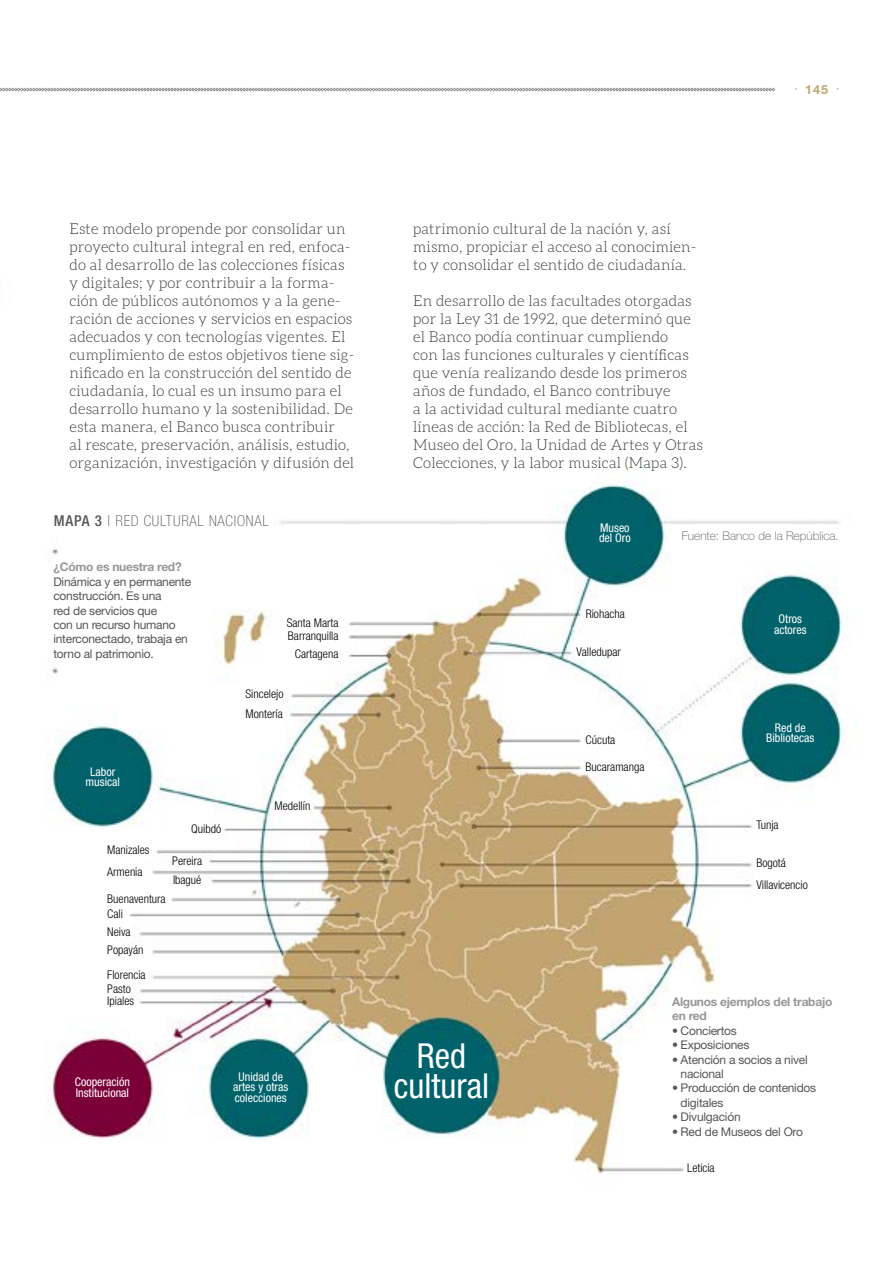
<style>
.page{position:relative;width:893px;height:1263px;background:#fff}
.page>*{position:absolute;margin:0;border:0;box-sizing:border-box;transform-origin:0 0}
.t1{font:condensed 34.5px/30.2px "Helvetica Neue LT Std";color:#fff;text-align:center}
.t2{font:300 15px/18px "Aleo";letter-spacing:.01em;color:#3a3a39}
.t3{font:100 condensed 15px "Helvetica Neue LT Std";letter-spacing:.05em;color:#565655}
.t4{font:700 12.6px "Helvetica Neue LT Std";color:#c2a571}
.t5{font:12px/14.4px "Helvetica Neue LT Std";letter-spacing:-.02em;color:#565655}
.t6{font:300 condensed 12px/13.4px "Helvetica Neue LT Std";color:#000}
.t7{font:condensed 12px/10.5px "Helvetica Neue LT Std";color:#fff;text-align:center}
.t8{font:700 12px/14.4px "Helvetica Neue LT Std";letter-spacing:-.02em;color:#969798}
.t9{font:100 12px "Helvetica Neue LT Std";color:#565655}
.s1{font-weight:500}
</style>
<div class="page">
<svg style="left:0;top:88px;width:775px;height:3px;background:#b0b1b2"></svg>
<img style="left:48px;top:483px;width:795px;height:691px">
<p class="t2" style="left:70px;top:220px;width:286px">Este modelo propende por consolidar un proyecto cultural integral en red, enfoca&shy;do al desarrollo de las colecciones físicas y digitales; y por contribuir a la forma&shy;ción de públicos autónomos y a la gene&shy;ración de acciones y servicios en espacios adecuados y con tecnologías vigentes. El cumplimiento de estos objetivos tiene sig&shy;nificado en la construcción del sentido de ciudadanía, lo cual es un insumo para el desarrollo humano y la sostenibilidad. De esta manera, el Banco busca contribuir<br>al rescate, preservación, análisis, estudio, organización, investigación y difusión del</p>
<p class="t2" style="left:413px;top:220px;width:285px">patrimonio cultural de la nación y, así mismo, propiciar el acceso al conocimien&shy;to y consolidar el sentido de ciudadanía.</p>
<p class="t2" style="left:413px;top:292px;width:291px">En desarrollo de las facultades otorgadas por la Ley 31 de 1992, que determinó que el Banco podía continuar cumpliendo<br>con las funciones culturales y científicas que venía realizando desde los primeros años de fundado, el Banco contribuye<br>a la actividad cultural mediante cuatro líneas de acción: la Red de Bibliotecas, el Museo del Oro, la Unidad de Artes y Otras Colecciones, y la labor musical (Mapa 3).</p>
<p class="t4" style="left:805px;top:82px;width:25px">145</p>
<p class="t3" style="left:54px;top:513px;width:216px"><span class="s1">MAPA 3</span> | RED CULTURAL NACIONAL</p>
<p class="t8" style="left:53px;top:560px;width:130px">¿Cómo es nuestra red?</p>
<p class="t5" style="left:53px;top:574px;width:139px">Dinámica y en permanente construcción. Es una<br>red de servicios que<br>con un recurso humano interconectado, trabaja en torno al patrimonio.</p>
<p class="t6" style="left:287px;top:616px;width:53px">Santa Marta<br>Barranquilla</p>
<p class="t6" style="left:295px;top:647px;width:45px">Cartagena</p>
<p class="t7" style="left:86px;top:766px;width:36px">Labor musical</p>
<p class="t6" style="left:107px;top:843px;width:44px">Manizales</p>
<p class="t6" style="left:107px;top:864px;width:37px">Armenia</p>
<p class="t6" style="left:191px;top:822px;width:31px">Quibdó</p>
<p class="t6" style="left:172px;top:854px;width:31px">Pereira</p>
<p class="t6" style="left:173px;top:873px;width:30px">Ibagué</p>
<p class="t6" style="left:107px;top:892px;width:60px">Buenaventura</p>
<p class="t6" style="left:107px;top:907px;width:17px">Cali</p>
<p class="t6" style="left:107px;top:925px;width:25px">Neiva</p>
<p class="t6" style="left:107px;top:943px;width:38px">Popayán</p>
<p class="t6" style="left:107px;top:983px;width:28px;line-height:11.6px">Pasto<br>Ipiales</p>
<p class="t6" style="left:107px;top:968px;width:40px">Florencia</p>
<p class="t6" style="left:246px;top:684px;width:39px;line-height:19.8px">Sincelejo<br>Montería</p>
<p class="t6" style="left:275px;top:799px;width:37px">Medellín</p>
<p class="t7" style="left:75px;top:1077px;width:57px;text-align:left">Cooperación<br>Institucional</p>
<p class="t7" style="left:233px;top:1071px;width:57px">Unidad de artes y otras colecciones</p>
<h1 class="t1" style="left:394px;top:1041px;width:97px">Red cultural</h1>
<p class="t7" style="left:599px;top:522px;width:33px;text-align:left">Museo del Oro</p>
<p class="t6" style="left:586px;top:607px;width:41px">Riohacha</p>
<p class="t6" style="left:576px;top:645px;width:46px">Valledupar</p>
<p class="t6" style="left:586px;top:733px;width:31px">Cúcuta</p>
<p class="t6" style="left:586px;top:760px;width:60px">Bucaramanga</p>
<p class="t9" style="left:682px;top:529px;width:159px">Fuente: Banco de la República.</p>
<p class="t7" style="left:774px;top:613px;width:34px">Otros actores</p>
<p class="t7" style="left:766px;top:722px;width:50px">Red de<br>Bibliotecas</p>
<p class="t6" style="left:756px;top:818px;width:24px">Tunja</p>
<p class="t6" style="left:756px;top:856px;width:31px">Bogotá</p>
<p class="t6" style="left:756px;top:878px;width:53px">Villavicencio</p>
<p class="t8" style="left:672px;top:994px;width:162px">Algunos ejemplos del trabajo en red</p>
<p class="t5" style="left:672px;top:1023px;width:66px">• Conciertos</p>
<p class="t5" style="left:672px;top:1037px;width:79px">• Exposiciones</p>
<p class="t5" style="left:681px;top:1052px;width:129px;text-indent:-9px">• Atención a socios a nivel nacional</p>
<p class="t5" style="left:681px;top:1081px;width:137px;text-indent:-9px">• Producción de contenidos digitales</p>
<p class="t5" style="left:672px;top:1109px;width:70px">• Divulgación</p>
<p class="t5" style="left:672px;top:1124px;width:132px">• Red de Museos del Oro</p>
<p class="t6" style="left:687px;top:1161px;width:29px">Leticia</p>
</div>
